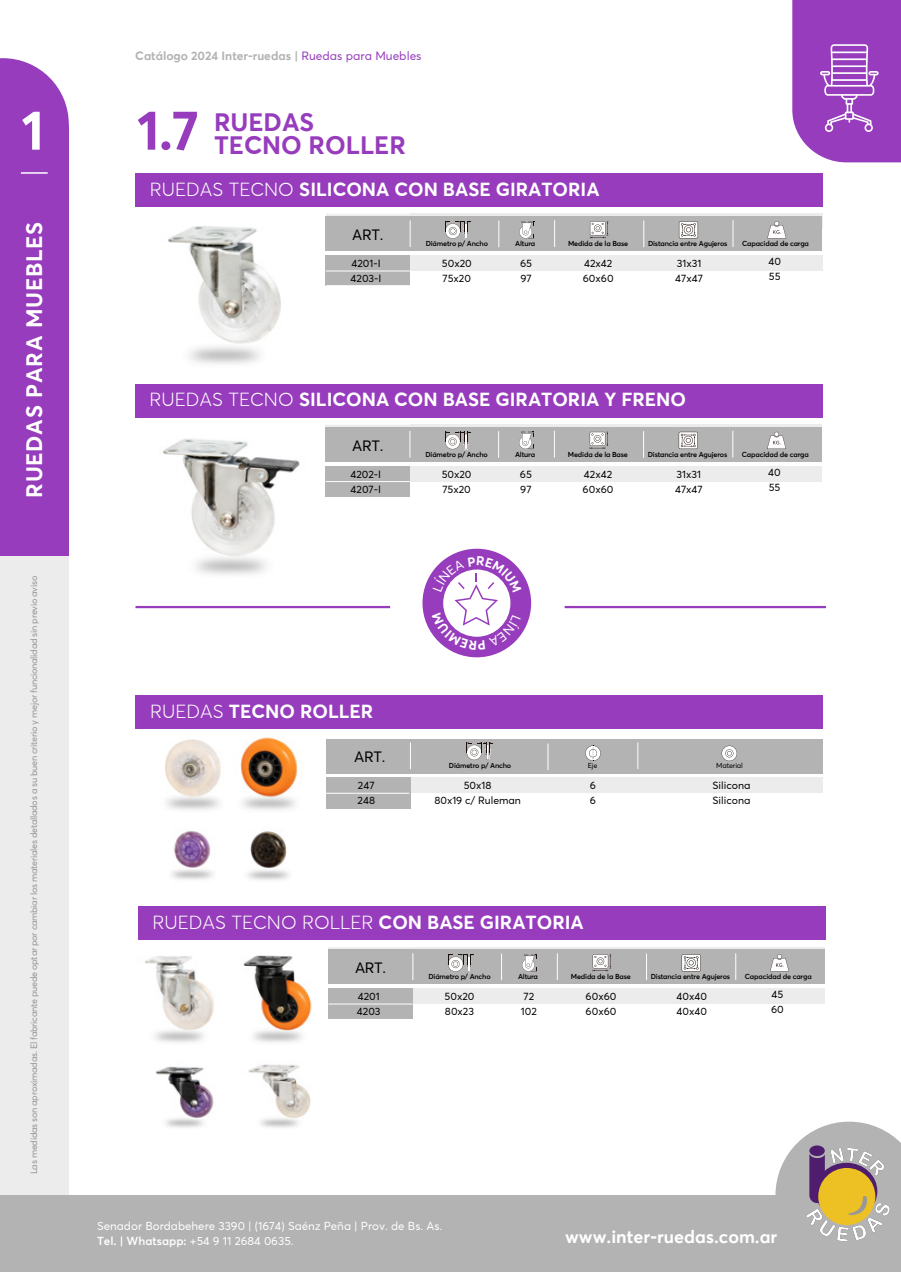
<style>
.page{position:relative;width:901px;height:1272px;background:#fff}
.page>*{position:absolute;margin:0;border:0;box-sizing:border-box;transform-origin:0 0}
.t1{font:700 55.2px "Averta Std";color:#fff}
.t2{font:700 25.2px "Averta Std";color:#963cbc}
.t3{font:700 22.35px "Averta Std";letter-spacing:.035em;color:#fff}
.t4{font:700 18.9px "Averta Std";color:#fff}
.t5{font:300 18.9px "Averta Std";color:#fff}
.t6{font:700 17.85px "Averta Std";color:#fff}
.t7{font:15px "Averta Std";letter-spacing:-.02em;color:#000}
.t8{font:700 12px "Averta Std";color:#b4b3b3}
.t9{font:11.55px/15.3px "Averta Std";color:#fff}
.t10{font:10.5px/15.3px "Averta Std";color:#000}
.t11{font:9.15px "Averta Std";letter-spacing:-.035em;color:#949495}
.t12{font:600 7.2px "Averta Std";letter-spacing:-.02em;color:#000}
.t13{font:7.2px "Averta Std";letter-spacing:-.02em;color:#000}
.s1{font-weight:400;color:#963cbc}
.s2{font-weight:300}
.s3{font-weight:700}
.s4{font-weight:600}
</style>
<div class="page">
<div style="left:0;top:133px;width:69px;height:1110px;background:#ececec"></div>
<div style="left:0;top:1195px;width:900px;height:76px;background:#b4b3b3"></div>
<img style="left:138px;top:939px;width:195px;height:189px">
<img style="left:138px;top:728px;width:187px;height:152px">
<img style="left:135px;top:206px;width:213px;height:158px">
<img style="left:135px;top:417px;width:220px;height:192px">
<div style="left:328px;top:946px;width:497px;height:16px;background:#ececec"></div>
<hr style="left:328px;top:946px;width:84px;height:1px;background:#fff">
<div style="left:328px;top:988px;width:497px;height:16px;background:#ececec"></div>
<hr style="left:328px;top:985px;width:497px;height:1px;background:#fff">
<div style="left:328px;top:988px;width:84px;height:30px;background:#b4b3b3"></div>
<hr style="left:328px;top:1003px;width:84px;height:1px;background:#fff">
<div style="left:328px;top:949px;width:496px;height:35px;background:#b4b3b3"></div>
<svg style="left:412px;top:953px;width:1px;height:27px"></svg>
<svg style="left:501px;top:953px;width:1px;height:27px"></svg>
<svg style="left:646px;top:953px;width:1px;height:27px"></svg>
<svg style="left:557px;top:953px;width:1px;height:26px"></svg>
<svg style="left:735px;top:953px;width:1px;height:26px"></svg>
<svg style="left:448px;top:954px;width:25px;height:17px"></svg>
<svg style="left:522px;top:954px;width:15px;height:18px"></svg>
<svg style="left:592px;top:954px;width:19px;height:17px"></svg>
<svg style="left:681px;top:954px;width:19px;height:17px"></svg>
<svg style="left:770px;top:954px;width:18px;height:17px"></svg>
<div style="left:135px;top:695px;width:687px;height:33px;background:#963cbc"></div>
<div style="left:326px;top:739px;width:496px;height:34px;background:#b4b3b3"></div>
<div style="left:326px;top:777px;width:496px;height:16px;background:#ececec"></div>
<div style="left:326px;top:777px;width:84px;height:32px;background:#b4b3b3"></div>
<svg style="left:410px;top:742px;width:1px;height:27px"></svg>
<svg style="left:637px;top:742px;width:1px;height:27px"></svg>
<svg style="left:547px;top:743px;width:1px;height:27px"></svg>
<svg style="left:585px;top:745px;width:15px;height:16px"></svg>
<svg style="left:466px;top:742px;width:26px;height:18px"></svg>
<svg style="left:721px;top:745px;width:15px;height:16px"></svg>
<hr style="left:325px;top:793px;width:84px;height:1px;background:#fff">
<div style="left:138px;top:906px;width:687px;height:33px;background:#963cbc"></div>
<div style="left:0;top:125px;width:69px;height:431px;background:#963cbc"></div>
<svg style="left:0;top:58px;width:69px;height:115px"></svg>
<svg style="left:792px;top:0;width:108px;height:162px;background:#a150c3"></svg>
<hr style="left:21px;top:172px;width:27px;height:2px;background:#fff">
<svg style="left:325px;top:214px;width:497px;height:15px;background:#d9d8d8"></svg>
<hr style="left:325px;top:213px;width:85px;height:1px;background:#fff">
<div style="left:135px;top:173px;width:687px;height:33px;background:#963cbc"></div>
<div style="left:325px;top:255px;width:497px;height:16px;background:#ececec"></div>
<hr style="left:325px;top:252px;width:497px;height:2px;background:#fff">
<div style="left:325px;top:255px;width:85px;height:31px;background:#b4b3b3"></div>
<hr style="left:325px;top:271px;width:85px;height:1px;background:#fff">
<hr style="left:325px;top:285px;width:85px;height:1px;background:#fff">
<div style="left:325px;top:217px;width:496px;height:34px;background:#b4b3b3"></div>
<svg style="left:410px;top:220px;width:1px;height:27px"></svg>
<svg style="left:498px;top:220px;width:1px;height:27px"></svg>
<svg style="left:643px;top:220px;width:1px;height:27px"></svg>
<svg style="left:554px;top:220px;width:1px;height:27px"></svg>
<svg style="left:732px;top:220px;width:1px;height:27px"></svg>
<svg style="left:445px;top:221px;width:26px;height:18px"></svg>
<svg style="left:519px;top:221px;width:15px;height:18px"></svg>
<svg style="left:589px;top:221px;width:19px;height:17px"></svg>
<svg style="left:678px;top:221px;width:19px;height:17px"></svg>
<svg style="left:767px;top:221px;width:19px;height:17px"></svg>
<div style="left:325px;top:424px;width:497px;height:16px;background:#ececec"></div>
<hr style="left:325px;top:424px;width:84px;height:1px;background:#fff">
<div style="left:135px;top:384px;width:687px;height:33px;background:#963cbc"></div>
<div style="left:325px;top:466px;width:497px;height:15px;background:#ececec"></div>
<hr style="left:325px;top:463px;width:497px;height:1px;background:#fff">
<div style="left:325px;top:466px;width:84px;height:30px;background:#b4b3b3"></div>
<hr style="left:325px;top:481px;width:84px;height:1px;background:#fff">
<div style="left:325px;top:427px;width:496px;height:34px;background:#b4b3b3"></div>
<svg style="left:409px;top:431px;width:1px;height:26px"></svg>
<svg style="left:498px;top:431px;width:1px;height:27px"></svg>
<svg style="left:643px;top:431px;width:1px;height:27px"></svg>
<svg style="left:554px;top:431px;width:1px;height:26px"></svg>
<svg style="left:732px;top:431px;width:1px;height:26px"></svg>
<svg style="left:445px;top:431px;width:25px;height:18px"></svg>
<svg style="left:519px;top:431px;width:15px;height:18px"></svg>
<svg style="left:589px;top:432px;width:19px;height:17px"></svg>
<svg style="left:678px;top:431px;width:19px;height:18px"></svg>
<svg style="left:767px;top:432px;width:18px;height:17px"></svg>
<hr style="left:325px;top:301px;width:85px;height:1px;background:#fff">
<hr style="left:135px;top:606px;width:255px;height:2px;background:#963cbc">
<hr style="left:564px;top:606px;width:261px;height:2px;background:#963cbc">
<svg style="left:775px;top:1121px;width:125px;height:121px"></svg>
<svg style="left:422px;top:548px;width:109px;height:109px"></svg>
<h3 class="t8" style="left:135px;top:48px;width:288px">Catálogo 2024 Inter-ruedas | <span class="s1">Ruedas para Muebles</span></h3>
<h1 class="t1" style="left:21px;top:95px;width:24px">1</h1>
<h2 class="t2" style="left:137px;top:129px;width:270px"><sup>1.7</sup> TECNO ROLLER</h2>
<h2 class="t2" style="left:214px;top:106px;width:102px">RUEDAS</h2>
<h3 class="t3" style="left:20px;top:498px;width:278px;rotate:-90deg">RUEDAS PARA MUEBLES</h3>
<p class="t11" style="left:28px;top:1174px;width:600px;rotate:-90deg">Las medidas son aproximadas. El fabricante puede optar por cambiar los materiales detallados a su buen criterio y mejor funcionalidad sin previo aviso</p>
<h3 class="t4" style="left:150px;top:177px;width:451px"><span class="s2">RUEDAS TECNO</span> SILICONA CON BASE GIRATORIA</h3>
<h3 class="t7" style="left:352px;top:225px;width:33px">ART.</h3>
<p class="t12" style="left:425px;top:239px;width:64px">Diámetro p/ Ancho</p>
<p class="t12" style="left:515px;top:239px;width:22px">Altura</p>
<p class="t12" style="left:568px;top:239px;width:62px">Medida de la Base</p>
<p class="t12" style="left:647px;top:239px;width:81px">Distancia entre Agujeros</p>
<p class="t12" style="left:741px;top:239px;width:68px">Capacidad de carga</p>
<h3 class="t10" style="left:441px;top:255px;width:31px">50x20<br>75x20</h3>
<h3 class="t10" style="left:520px;top:255px;width:13px">65<br>97</h3>
<h3 class="t10" style="left:582px;top:255px;width:32px">42x42<br>60x60</h3>
<h3 class="t10" style="left:675px;top:255px;width:29px">31x31<br>47x47</h3>
<h3 class="t10" style="left:768px;top:253px;width:14px">40<br>55</h3>
<h3 class="t10" style="left:350px;top:255px;width:32px">4201-I<br>4203-I</h3>
<h3 class="t4" style="left:149px;top:388px;width:537px"><span class="s2">RUEDAS TECNO</span> SILICONA CON BASE GIRATORIA Y FRENO</h3>
<h3 class="t7" style="left:352px;top:436px;width:33px">ART.</h3>
<p class="t12" style="left:425px;top:450px;width:64px">Diámetro p/ Ancho</p>
<p class="t12" style="left:515px;top:449px;width:22px">Altura</p>
<p class="t12" style="left:567px;top:450px;width:62px">Medida de la Base</p>
<p class="t12" style="left:647px;top:450px;width:81px">Distancia entre Agujeros</p>
<p class="t12" style="left:741px;top:450px;width:68px">Capacidad de carga</p>
<h3 class="t10" style="left:441px;top:466px;width:31px">50x20<br>75x20</h3>
<h3 class="t10" style="left:519px;top:466px;width:13px">65<br>97</h3>
<h3 class="t10" style="left:582px;top:466px;width:32px">42x42<br>60x60</h3>
<h3 class="t10" style="left:674px;top:466px;width:29px">31x31<br>47x47</h3>
<h3 class="t10" style="left:768px;top:464px;width:14px">40<br>55</h3>
<h3 class="t10" style="left:350px;top:466px;width:32px">4202-I<br>4207-I</h3>
<h3 class="t4" style="left:150px;top:699px;width:224px"><span class="s2">RUEDAS</span> TECNO ROLLER</h3>
<h3 class="t7" style="left:354px;top:747px;width:33px">ART.</h3>
<p class="t12" style="left:448px;top:761px;width:64px">Diámetro p/ Ancho</p>
<p class="t13" style="left:587px;top:761px;width:11px">Eje</p>
<p class="t13" style="left:716px;top:761px;width:28px">Material</p>
<h3 class="t10" style="left:357px;top:777px;width:19px">247<br>248</h3>
<h3 class="t10" style="left:434px;top:777px;width:88px;text-align:center">50x18<br>80x19 c/ Ruleman</h3>
<h3 class="t10" style="left:589px;top:777px;width:8px">6<br>6</h3>
<h3 class="t10" style="left:712px;top:777px;width:40px">Silicona<br>Silicona</h3>
<h3 class="t5" style="left:152px;top:910px;width:432px">RUEDAS TECNO ROLLER <span class="s3">CON BASE GIRATORIA</span></h3>
<h3 class="t7" style="left:355px;top:958px;width:33px">ART.</h3>
<h3 class="t10" style="left:357px;top:988px;width:25px">4201<br>4203</h3>
<p class="t12" style="left:428px;top:972px;width:64px">Diámetro p/ Ancho</p>
<p class="t12" style="left:518px;top:972px;width:22px">Altura</p>
<p class="t12" style="left:570px;top:972px;width:62px">Medida de la Base</p>
<p class="t12" style="left:650px;top:972px;width:81px">Distancia entre Agujeros</p>
<p class="t12" style="left:744px;top:972px;width:68px">Capacidad de carga</p>
<h3 class="t10" style="left:444px;top:988px;width:31px">50x20<br>80x23</h3>
<h3 class="t10" style="left:520px;top:988px;width:18px">72<br>102</h3>
<h3 class="t10" style="left:585px;top:988px;width:32px">60x60<br>60x60</h3>
<h3 class="t10" style="left:676px;top:988px;width:32px">40x40<br>40x40</h3>
<h3 class="t10" style="left:770px;top:986px;width:14px">45<br>60</h3>
<h3 class="t9" style="left:97px;top:1218px;width:346px">Senador Bordabehere 3390 | (1674) Saénz Peña | Prov. de Bs. As.<br><span class="s4">Tel. | Whatsapp:</span> +54 9 11 2684 0635.</h3>
<h3 class="t6" style="left:565px;top:1225px;width:213px">www.inter-ruedas.com.ar</h3>
</div>
